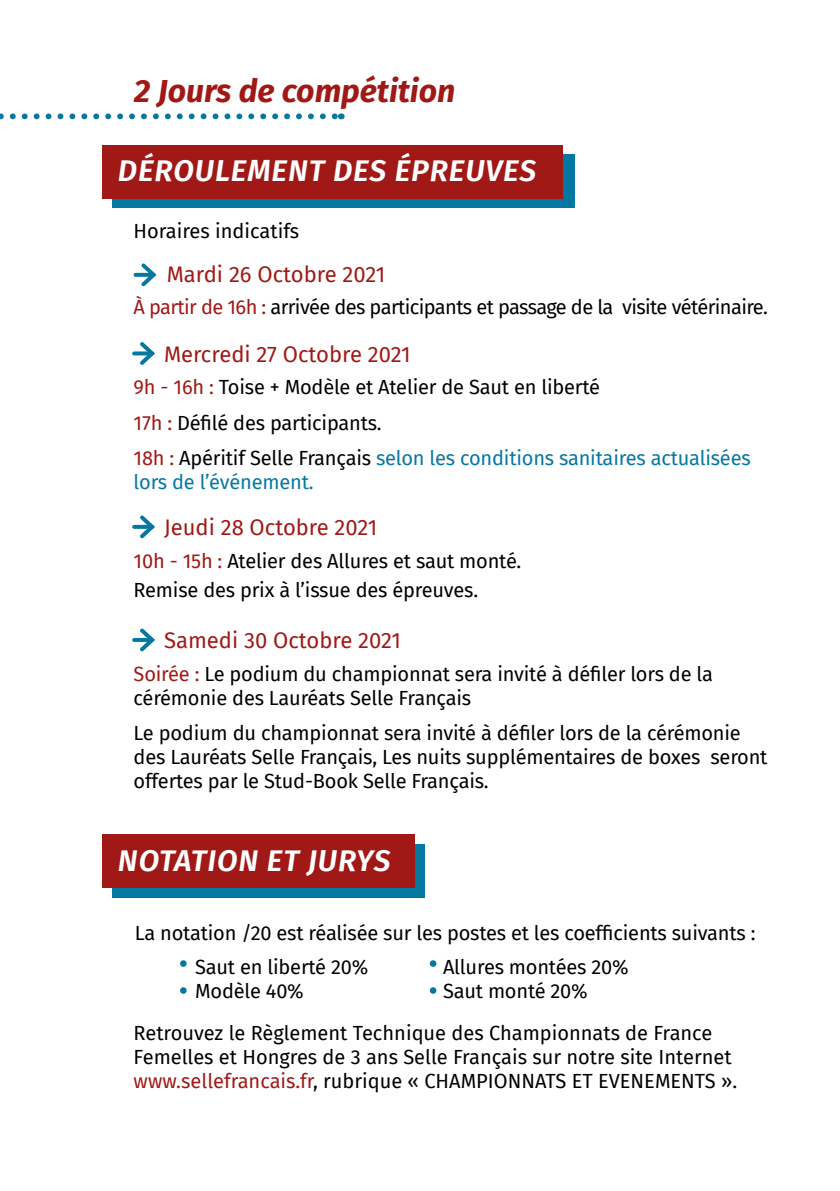
<style>
.page{position:relative;width:840px;height:1191px;background:#fff}
.page>*{position:absolute;margin:0;border:0;box-sizing:border-box;transform-origin:0 0}
.t1{font:italic 700 32px "Fira Sans";color:#a11916}
.t2{font:italic 600 30px "Fira Sans";letter-spacing:.03em;color:#fff}
.t3{font:22px "Fira Sans";color:#a11916}
.t4{font:20px/24px "Fira Sans";letter-spacing:-.01em;color:#000}
.t5{font:20px/24px "Fira Sans";letter-spacing:-.01em;color:#0578a1}
.t6{font:20px "Fira Sans";letter-spacing:-.03em;color:#000}
.s1{color:#a11916}
.s2{color:#000}
</style>
<div class="page">
<svg style="left:0;top:113px;width:341px;height:6px"></svg>
<div style="left:180px;top:960px;width:6px;height:7px;background:#0578a1;border-radius:50%"></div>
<div style="left:429px;top:960px;width:7px;height:7px;background:#0578a1;border-radius:50%"></div>
<svg style="left:180px;top:987px;width:6px;height:6px"></svg>
<div style="left:429px;top:987px;width:7px;height:6px;background:#0578a1;border-radius:50%"></div>
<div style="left:112px;top:154px;width:462px;height:54px;background:#0578a1"></div>
<div style="left:102px;top:145px;width:460px;height:53px;background:#a11916"></div>
<svg style="left:135px;top:273px;width:3px;height:4px"></svg>
<svg style="left:138px;top:263px;width:19px;height:24px"></svg>
<svg style="left:136px;top:342px;width:19px;height:23px"></svg>
<svg style="left:136px;top:515px;width:19px;height:24px"></svg>
<hr style="left:134px;top:638px;width:18px;height:4px;background:#0578a1">
<svg style="left:136px;top:628px;width:19px;height:24px"></svg>
<div style="left:112px;top:844px;width:312px;height:54px;background:#0578a1"></div>
<div style="left:102px;top:834px;width:312px;height:54px;background:#a11916"></div>
<p class="t1" style="left:134px;top:64px;width:322px">2 Jours de compétition</p>
<p class="t2" style="left:118px;top:146px;width:419px">DÉROULEMENT DES ÉPREUVES</p>
<p class="t4" style="left:134px;top:218px;width:167px">Horaires indicatifs</p>
<p class="t3" style="left:167px;top:258px;width:220px">Mardi 26 Octobre 2021</p>
<p class="t6" style="left:133px;top:292px;width:635px"><span class="s1">À partir de 16h :</span> arrivée des participants et passage de la visite vétérinaire.</p>
<p class="t3" style="left:164px;top:338px;width:248px">Mercredi 27 Octobre 2021</p>
<p class="t4" style="left:134px;top:375px;width:467px"><span class="s1">9h - 16h :</span> Toise + Modèle et Atelier de Saut en liberté</p>
<p class="t4" style="left:134px;top:410px;width:249px"><span class="s1">17h :</span> Défilé des participants.</p>
<p class="t5" style="left:134px;top:445px;width:618px"><span class="s1">18h :</span> <span class="s2">Apéritif Selle Français</span> selon les conditions sanitaires actualisées lors de l’événement.</p>
<p class="t3" style="left:164px;top:511px;width:215px">Jeudi 28 Octobre 2021</p>
<p class="t4" style="left:134px;top:548px;width:389px"><span class="s1">10h - 15h :</span> Atelier des Allures et saut monté.</p>
<p class="t4" style="left:134px;top:578px;width:346px">Remise des prix à l’issue des épreuves.</p>
<p class="t3" style="left:164px;top:624px;width:238px">Samedi 30 Octobre 2021</p>
<p class="t4" style="left:134px;top:661px;width:580px"><span class="s1">Soirée :</span> Le podium du championnat sera invité à défiler lors de la cérémonie des Lauréats Selle Français</p>
<p class="t4" style="left:134px;top:720px;width:635px">Le podium du championnat sera invité à défiler lors de la cérémonie des Lauréats Selle Français, Les nuits supplémentaires de boxes seront offertes par le Stud-Book Selle Français.</p>
<p class="t2" style="left:118px;top:836px;width:274px">NOTATION ET JURYS</p>
<p class="t4" style="left:135px;top:920px;width:622px">La notation /20 est réalisée sur les postes et les coefficients suivants :</p>
<p class="t4" style="left:195px;top:954px;width:174px">Saut en liberté 20%<br>Modèle 40%</p>
<p class="t4" style="left:443px;top:954px;width:187px">Allures montées 20%</p>
<p class="t4" style="left:443px;top:978px;width:146px">Saut monté 20%</p>
<p class="t4" style="left:134px;top:1020px;width:604px">Retrouvez le Règlement Technique des Championnats de France<br>Femelles et Hongres de 3 ans Selle Français sur notre site Internet <span class="s1">www.sellefrancais.fr</span>, rubrique « CHAMPIONNATS ET EVENEMENTS ».</p>
</div>
